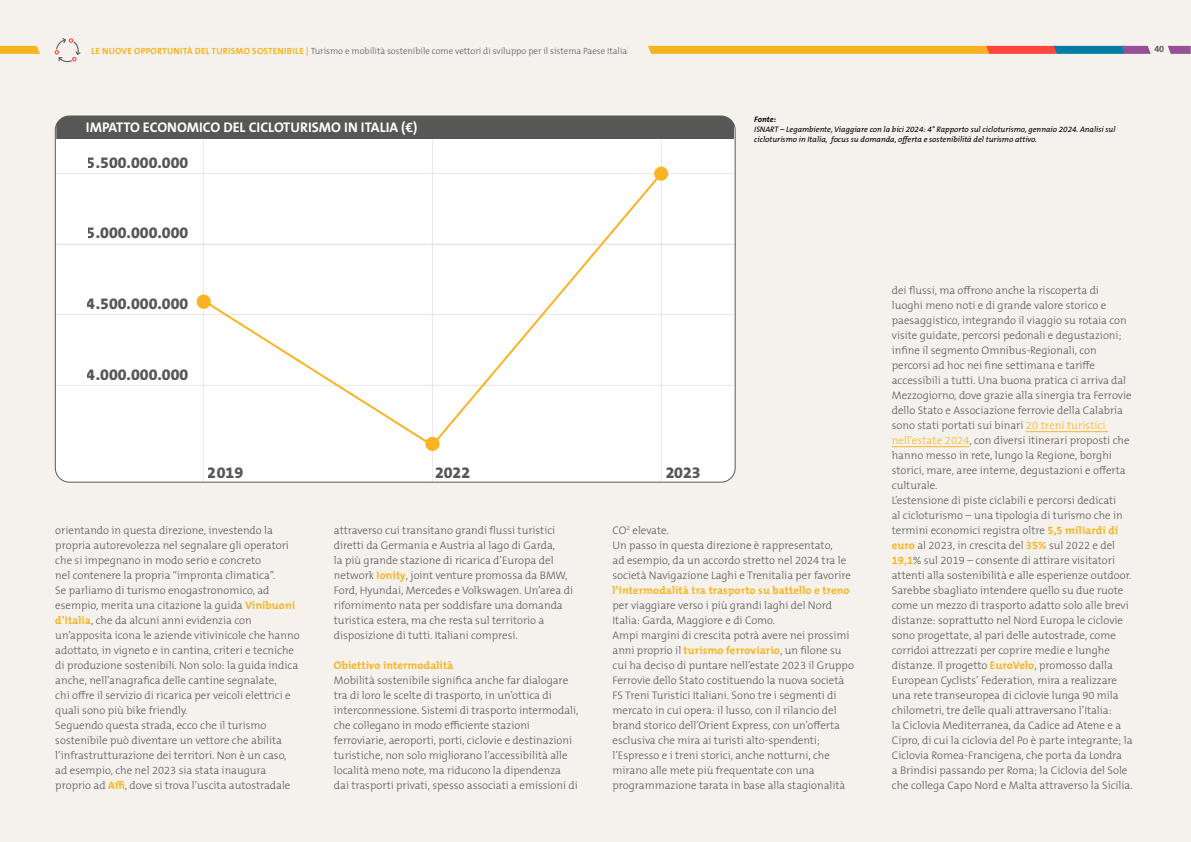
<style>
.page{position:relative;width:1191px;height:842px;background:#fff}
.page>*{position:absolute;margin:0;border:0;box-sizing:border-box;transform-origin:0 0}
.t1{font:800 16px "The Mix B W8";color:#575756}
.t2{font:700 14px "The Mix B W7";color:#fff}
.t3{font:300 11px/15px "The Mix B W3";color:#5a585a}
.t4{font:700 11px "The Mix B W7";letter-spacing:.01em;color:#f8b322}
.t5{font:300 9px "The Mix B W3";color:#5a585a}
.t6{font:700 9px "The Mix B W7";color:#5a585a}
.t7{font:italic 8px/10px "The Mix B W5 Plain";color:#000}
.t8{font:italic 700 8px "The Mix B W7";letter-spacing:-.005em;color:#000}
.s1{font-family:"The Mix B W7";font-weight:700;color:#f8b322}
.s2{color:#f8b322}
</style>
<div class="page">
<div style="left:0;top:0;width:1190px;height:842px;background:#f5f2ed"></div>
<div style="left:0;top:46px;width:989px;height:8px;background:#f8b322"></div>
<svg style="left:1167px;top:46px;width:23px;height:8px"></svg>
<svg style="left:986px;top:46px;width:164px;height:8px"></svg>
<hr style="left:1025px;top:431px;width:83px;height:1px;background:#f8b322">
<hr style="left:891px;top:446px;width:78px;height:1px;background:#f8b322">
<div style="left:91px;top:41px;width:536px;height:18px;background:#f5f2ed"></div>
<svg style="left:627px;top:45px;width:26px;height:9px"></svg>
<svg style="left:35px;top:38px;width:56px;height:24px"></svg>
<div style="left:55px;top:116px;width:680px;height:366px;background:#fff;border-radius:14px"></div>
<hr style="left:661px;top:139px;width:1px;height:343px;background:#ededed">
<hr style="left:432px;top:139px;width:1px;height:343px;background:#ededed">
<hr style="left:203px;top:139px;width:1px;height:343px;background:#ededed">
<div style="left:56px;top:116px;width:678px;height:23px;background:#575756"></div>
<hr style="left:56px;top:173px;width:678px;height:1px;background:#ededed">
<hr style="left:56px;top:244px;width:678px;height:1px;background:#ededed">
<hr style="left:56px;top:314px;width:678px;height:1px;background:#ededed">
<hr style="left:56px;top:385px;width:678px;height:1px;background:#ededed">
<svg style="left:201px;top:178px;width:461px;height:270px"></svg>
<div style="left:197px;top:295px;width:14px;height:14px;background:#f9b423;border-radius:50%"></div>
<div style="left:425px;top:437px;width:14px;height:14px;background:#f9b423;border-radius:50%"></div>
<div style="left:654px;top:167px;width:14px;height:14px;background:#f9b423;border-radius:50%"></div>
<p class="t5" style="left:91px;top:45px;width:537px"><span class="s1">LE NUOVE OPPORTUNITÀ DEL TURISMO SOSTENIBILE |</span> Turismo e mobilità sostenibile come vettori di sviluppo per il sistema Paese Italia</p>
<p class="t6" style="left:1154px;top:43px;width:11px">40</p>
<p class="t2" style="left:86px;top:118px;width:333px">IMPATTO ECONOMICO DEL CICLOTURISMO IN ITALIA (€)</p>
<h1 class="t1" style="left:87px;top:152px;width:103px">5.500.000.000</h1>
<h1 class="t1" style="left:87px;top:223px;width:103px">5.000.000.000</h1>
<p class="t8" style="left:754px;top:114px;width:23px">Fonte:</p>
<p class="t7" style="left:754px;top:125px;width:363px">ISNART – Legambiente, Viaggiare con la bici 2024: 4° Rapporto sul cicloturismo, gennaio 2024. Analisi sul cicloturismo in Italia, focus su domanda, offerta e sostenibilità del turismo attivo.</p>
<h1 class="t1" style="left:87px;top:293px;width:103px">4.500.000.000</h1>
<h1 class="t1" style="left:87px;top:364px;width:103px">4.000.000.000</h1>
<h1 class="t1" style="left:208px;top:462px;width:37px">2019</h1>
<h1 class="t1" style="left:435px;top:462px;width:37px">2022</h1>
<h1 class="t1" style="left:665px;top:462px;width:37px">2023</h1>
<p class="t3" style="left:55px;top:523px;width:246px">orientando in questa direzione, investendo la propria autorevolezza nel segnalare gli operatori che si impegnano in modo serio e concreto<br>nel contenere la propria “impronta climatica”.<br>Se parliamo di turismo enogastronomico, ad esempio, merita una citazione la guida <span class="s1">Vinibuoni d’Italia</span>, che da alcuni anni evidenzia con un’apposita icona le aziende vitivinicole che hanno adottato, in vigneto e in cantina, criteri e tecniche di produzione sostenibili. Non solo: la guida indica anche, nell’anagrafica delle cantine segnalate,<br>chi offre il servizio di ricarica per veicoli elettrici e quali sono più bike friendly.<br>Seguendo questa strada, ecco che il turismo sostenibile può diventare un vettore che abilita l’infrastrutturazione dei territori. Non è un caso, ad esempio, che nel 2023 sia stata inaugura proprio ad <span class="s1">Affi</span>, dove si trova l’uscita autostradale</p>
<p class="t3" style="left:334px;top:523px;width:241px">attraverso cui transitano grandi flussi turistici diretti da Germania e Austria al lago di Garda,<br>la più grande stazione di ricarica d’Europa del network <span class="s1">Ionity</span>, joint venture promossa da BMW, Ford, Hyundai, Mercedes e Volkswagen. Un’area di rifornimento nata per soddisfare una domanda turistica estera, ma che resta sul territorio a disposizione di tutti. Italiani compresi.</p>
<p class="t4" style="left:334px;top:658px;width:121px">Obiettivo intermodalità</p>
<p class="t3" style="left:334px;top:673px;width:246px">Mobilità sostenibile significa anche far dialogare tra di loro le scelte di trasporto, in un’ottica di interconnessione. Sistemi di trasporto intermodali, che collegano in modo efficiente stazioni ferroviarie, aeroporti, porti, ciclovie e destinazioni turistiche, non solo migliorano l’accessibilità alle località meno note, ma riducono la dipendenza dai trasporti privati, spesso associati a emissioni di</p>
<p class="t3" style="left:612px;top:523px;width:240px">CO<sup>2</sup> elevate.<br>Un passo in questa direzione è rappresentato,<br>ad esempio, da un accordo stretto nel 2024 tra le società Navigazione Laghi e Trenitalia per favorire</p>
<p class="t4" style="left:612px;top:583px;width:239px">l’intermodalità tra trasporto su battello e treno</p>
<p class="t3" style="left:612px;top:598px;width:243px">per viaggiare verso i più grandi laghi del Nord Italia: Garda, Maggiore e di Como.<br>Ampi margini di crescita potrà avere nei prossimi anni proprio il <span class="s1">turismo ferroviario</span>, un filone su cui ha deciso di puntare nell’estate 2023 il Gruppo Ferrovie dello Stato costituendo la nuova società FS Treni Turistici Italiani. Sono tre i segmenti di mercato in cui opera: il lusso, con il rilancio del brand storico dell’Orient Express, con un’offerta esclusiva che mira ai turisti alto-spendenti; l’Espresso e i treni storici, anche notturni, che mirano alle mete più frequentate con una programmazione tarata in base alla stagionalità</p>
<p class="t3" style="left:891px;top:283px;width:242px">dei flussi, ma offrono anche la riscoperta di luoghi meno noti e di grande valore storico e paesaggistico, integrando il viaggio su rotaia con visite guidate, percorsi pedonali e degustazioni; infine il segmento Omnibus-Regionali, con percorsi ad hoc nei fine settimana e tariffe accessibili a tutti. Una buona pratica ci arriva dal Mezzogiorno, dove grazie alla sinergia tra Ferrovie dello Stato e Associazione ferrovie della Calabria sono stati portati sui binari <span class="s2">20 treni turistici nell’estate 2024</span>, con diversi itinerari proposti che hanno messo in rete, lungo la Regione, borghi storici, mare, aree interne, degustazioni e offerta culturale.<br>L’estensione di piste ciclabili e percorsi dedicati<br>al cicloturismo – una tipologia di turismo che in termini economici registra oltre <span class="s1">5,5 miliardi di euro</span> al 2023, in crescita del <span class="s1">35%</span> sul 2022 e del <span class="s1">19,1</span>% sul 2019 – consente di attirare visitatori attenti alla sostenibilità e alle esperienze outdoor.<br>Sarebbe sbagliato intendere quello su due ruote come un mezzo di trasporto adatto solo alle brevi distanze: soprattutto nel Nord Europa le ciclovie sono progettate, al pari delle autostrade, come corridoi attrezzati per coprire medie e lunghe distanze. Il progetto <span class="s1">EuroVelo</span>, promosso dalla European Cyclists’ Federation, mira a realizzare una rete transeuropea di ciclovie lunga 90 mila chilometri, tre delle quali attraversano l’Italia:<br>la Ciclovia Mediterranea, da Cadice ad Atene e a Cipro, di cui la ciclovia del Po è parte integrante; la Ciclovia Romea-Francigena, che porta da Londra<br>a Brindisi passando per Roma; la Ciclovia del Sole che collega Capo Nord e Malta attraverso la Sicilia.</p>
</div>
